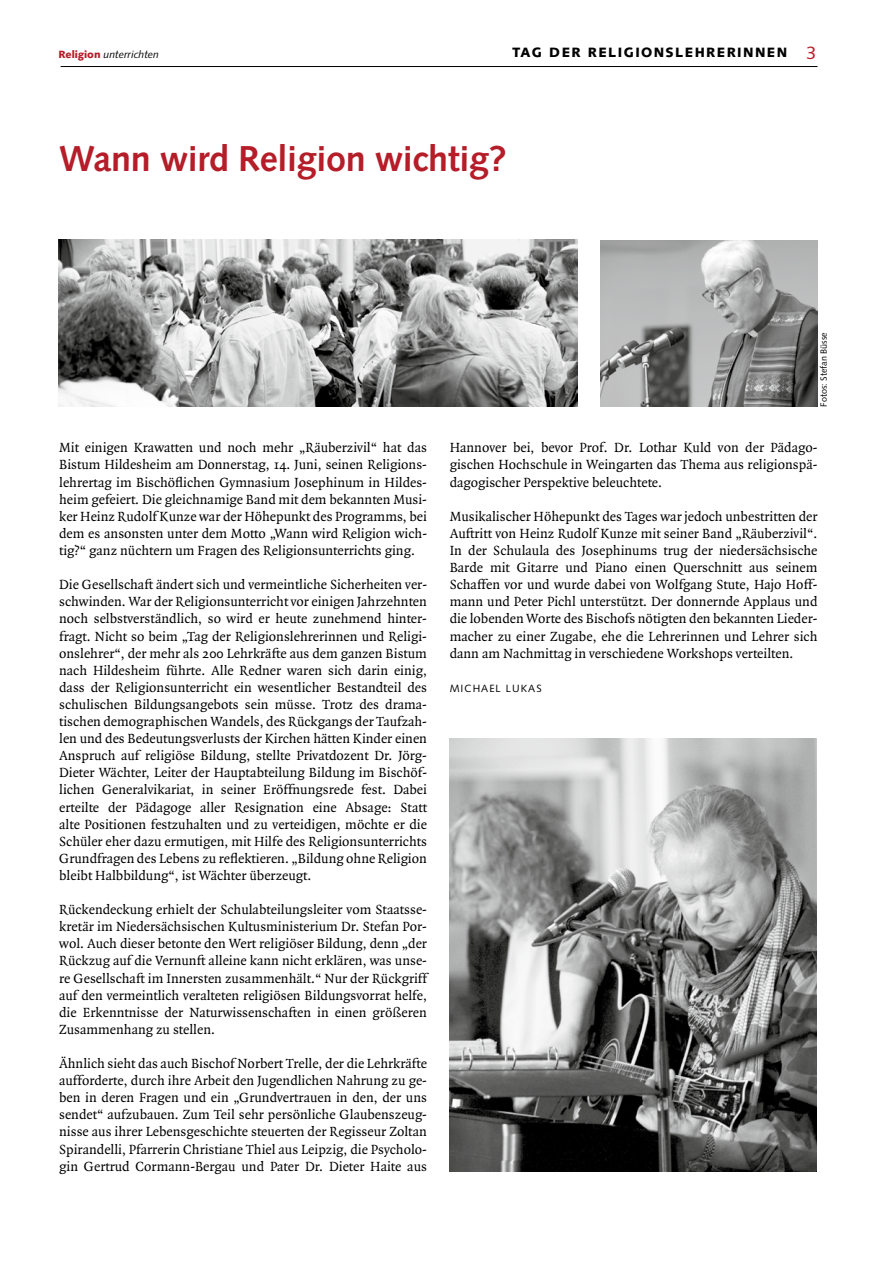
<style>
.page{position:relative;width:893px;height:1263px;background:#fff}
.page>*{position:absolute;margin:0;border:0;box-sizing:border-box;transform-origin:0 0}
.t1{font:700 36px "Syntax";letter-spacing:-.01em;color:#b51d28}
.t2{font:14.25px/17.1px "Quadraat";color:#000;text-align:justify}
.t3{font:900 13.5px "Syntax";letter-spacing:.1em;color:#000}
.t4{font:italic 10.5px "Syntax";color:#000}
.t5{font:10.5px "Syntax";color:#000}
.t6{font:9px "Syntax";color:#000}
.s1{font-weight:900;font-style:normal;color:#b51d28}
.s2{font-weight:400;font-size:18px;color:#b51d28}
</style>
<div class="page">
<hr style="left:61px;top:66px;width:756px;height:1px;background:#000">
<img style="left:450px;top:739px;width:366px;height:432px">
<img style="left:58px;top:240px;width:519px;height:167px">
<img style="left:600px;top:241px;width:217px;height:166px">
<p class="t4" style="left:58px;top:49px;width:102px"><span class="s1">RELIGION</span> unterrichten</p>
<p class="t3" style="left:512px;top:45px;width:48px">TA G DER</p>
<p class="t3" style="left:588px;top:45px;width:10px">RELI</p>
<p class="t3" style="left:624px;top:45px;width:92px">GIONSLEHRERI</p>
<p class="t3" style="left:743px;top:45px;width:75px">NNEN <span class="s2">3</span></p>
<h1 class="t1" style="left:59px;top:138px;width:449px">Wann wird Religion wichtig?</h1>
<p class="t6" style="left:818px;top:407px;width:76px;rotate:-90deg">FOTOS: STEFAN BÜSSE</p>
<p class="t2" style="left:59px;top:440px;width:369px">Mit einigen Krawatten und noch mehr „Räuberzivil“ hat das Bistum Hildesheim am Donnerstag, 14. Juni, seinen Religions&shy;lehrertag im Bischöflichen Gymnasium Josephinum in Hildes&shy;heim gefeiert. Die gleichnamige Band mit dem bekannten Musi&shy;ker Heinz Rudolf Kunze war der Höhepunkt des Programms, bei dem es ansonsten unter dem Motto „Wann wird Religion wich&shy;tig?“ ganz nüchtern um Fragen des Religionsunterrichts ging.</p>
<p class="t2" style="left:59px;top:576px;width:369px">Die Gesellschaft ändert sich und vermeintliche Sicherheiten ver&shy;schwinden. War der Religionsunterricht vor einigen Jahrzehnten noch selbstverständlich, so wird er heute zunehmend hinter&shy;fragt. Nicht so beim „Tag der Religionslehrerinnen und Religi&shy;onslehrer“, der mehr als 200 Lehrkräfte aus dem ganzen Bistum nach Hildesheim führte. Alle Redner waren sich darin einig, dass der Religionsunterricht ein wesentlicher Bestandteil des schulischen Bildungsangebots sein müsse. Trotz des drama&shy;tischen demographischen Wandels, des Rückgangs der Taufzah&shy;len und des Bedeutungsverlusts der Kirchen hätten Kinder einen Anspruch auf religiöse Bildung, stellte Privatdozent Dr. Jörg-Dieter Wächter, Leiter der Hauptabteilung Bildung im Bischöf&shy;lichen Generalvikariat, in seiner Eröffnungsrede fest. Dabei erteilte der Pädagoge aller Resignation eine Absage: Statt alte Positionen festzuhalten und zu verteidigen, möchte er die Schüler eher dazu ermutigen, mit Hilfe des Religionsunterrichts Grundfragen des Lebens zu reflektieren. „Bildung ohne Religion bleibt Halbbildung“, ist Wächter überzeugt.</p>
<p class="t2" style="left:59px;top:901px;width:369px">Rückendeckung erhielt der Schulabteilungsleiter vom Staatsse&shy;kretär im Niedersächsischen Kultusministerium Dr. Stefan Por&shy;wol. Auch dieser betonte den Wert religiöser Bildung, denn „der Rückzug auf die Vernunft alleine kann nicht erklären, was unse&shy;re Gesellschaft im Innersten zusammenhält.“ Nur der Rückgriff auf den vermeintlich veralteten religiösen Bildungsvorrat helfe, die Erkenntnisse der Naturwissenschaften in einen größeren Zusammenhang zu stellen.</p>
<p class="t2" style="left:59px;top:1055px;width:369px">Ähnlich sieht das auch Bischof Norbert Trelle, der die Lehrkräfte aufforderte, durch ihre Arbeit den Jugendlichen Nahrung zu ge&shy;ben in deren Fragen und ein „Grundvertrauen in den, der uns sendet“ aufzubauen. Zum Teil sehr persönliche Glaubenszeug&shy;nisse aus ihrer Lebensgeschichte steuerten der Regisseur Zoltan Spirandelli, Pfarrerin Christiane Thiel aus Leipzig, die Psycholo&shy;gin Gertrud Cormann-Bergau und Pater Dr. Dieter Haite aus</p>
<p class="t2" style="left:450px;top:440px;width:369px">Hannover bei, bevor Prof. Dr. Lothar Kuld von der Pädago&shy;gischen Hochschule in Weingarten das Thema aus religionspä&shy;dagogischer Perspektive beleuchtete.</p>
<p class="t2" style="left:450px;top:508px;width:369px">Musikalischer Höhepunkt des Tages war jedoch unbestritten der Auftritt von Heinz Rudolf Kunze mit seiner Band „Räuberzivil“.<br>In der Schulaula des Josephinums trug der niedersächsische Barde mit Gitarre und Piano einen Querschnitt aus seinem Schaffen vor und wurde dabei von Wolfgang Stute, Hajo Hoff&shy;mann und Peter Pichl unterstützt. Der donnernde Applaus und die lobenden Worte des Bischofs nötigten den bekannten Lieder&shy;macher zu einer Zugabe, ehe die Lehrerinnen und Lehrer sich dann am Nachmittag in verschiedene Workshops verteilten.</p>
<p class="t5" style="left:450px;top:682px;width:19px">MICHAEL</p>
<p class="t5" style="left:506px;top:682px;width:15px">LUKAS</p>
</div>
